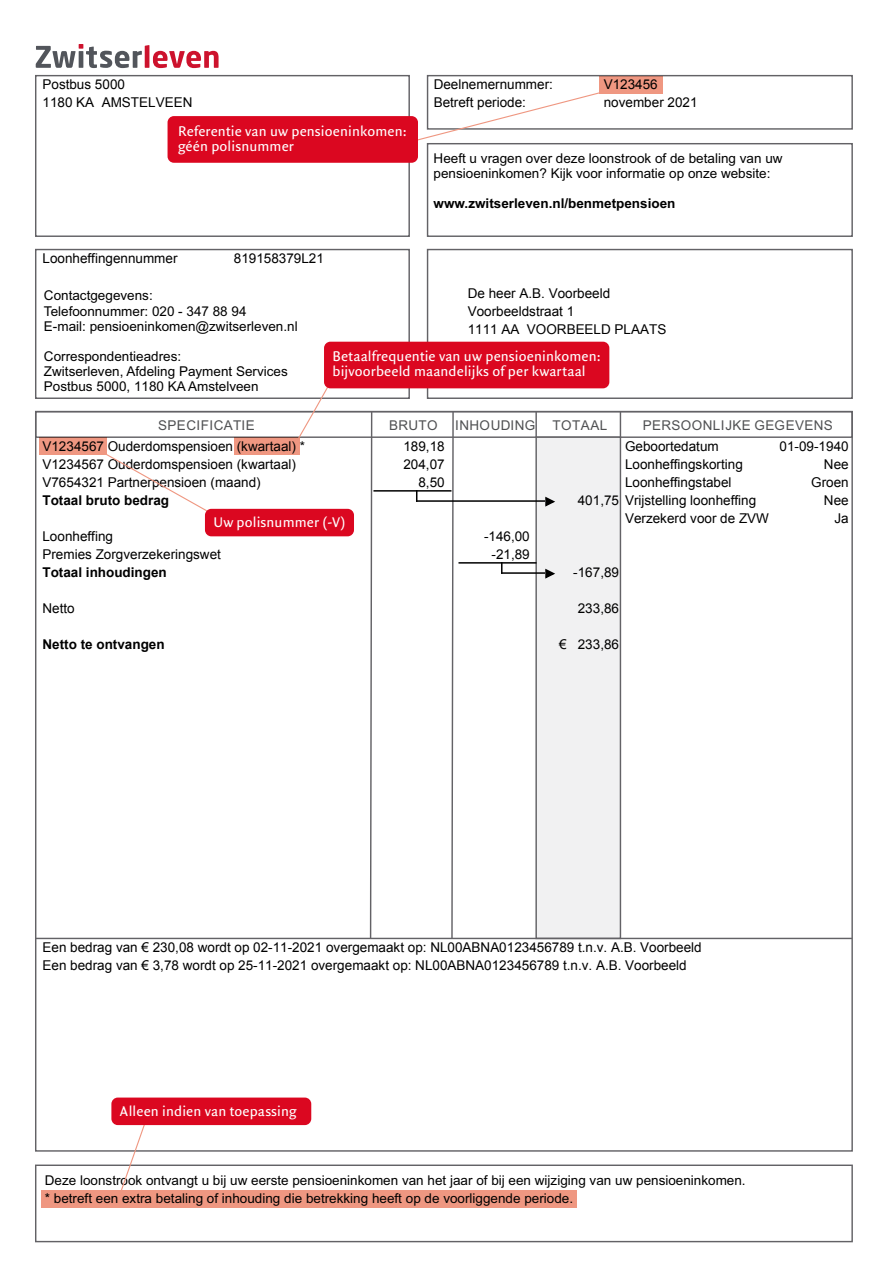
<style>
.page{position:relative;width:893px;height:1263px;background:#fff}
.page>*{position:absolute;margin:0;border:0;box-sizing:border-box;transform-origin:0 0}
.t1{font:15px/15px "Quadraat Sans Pro";letter-spacing:.01em;color:#fff}
.t2{font:13.5px/18px "Arial";color:#000}
.t3{font:700 13.5px "Arial";color:#000}
.t4{font:13.5px "Arial";letter-spacing:.025em;color:#505153}
</style>
<div class="page">
<svg style="left:36px;top:44px;width:183px;height:24px"></svg>
<div style="left:35px;top:1164px;width:818px;height:78px;border:1px solid #636266"></div>
<div style="left:35px;top:249px;width:375px;height:150px;border:1px solid #636266"></div>
<div style="left:35px;top:75px;width:375px;height:162px;border:1px solid #636266"></div>
<div style="left:427px;top:249px;width:426px;height:150px;border:1px solid #636266"></div>
<div style="left:427px;top:143px;width:426px;height:94px;border:1px solid #636266"></div>
<div style="left:427px;top:75px;width:426px;height:55px;border:1px solid #636266"></div>
<div style="left:35px;top:411px;width:818px;height:27px;border:1px solid #636266"></div>
<svg style="left:369px;top:411px;width:4px;height:529px"></svg>
<svg style="left:451px;top:411px;width:3px;height:529px"></svg>
<div style="left:536px;top:437px;width:84px;height:501px;background:#f1f1f2"></div>
<div style="left:535px;top:436px;width:86px;height:503px;border:1px solid #636266"></div>
<hr style="left:535px;top:412px;width:2px;height:25px;background:#636266">
<svg style="left:620px;top:412px;width:1px;height:25px"></svg>
<hr style="left:36px;top:938px;width:816px;height:1px;background:#636266">
<hr style="left:374px;top:490px;width:77px;height:2px;background:#000">
<hr style="left:417px;top:500px;width:127px;height:2px;background:#000">
<svg style="left:544px;top:496px;width:11px;height:11px"></svg>
<hr style="left:459px;top:562px;width:77px;height:2px;background:#000">
<hr style="left:502px;top:572px;width:42px;height:2px;background:#000">
<svg style="left:544px;top:568px;width:11px;height:11px"></svg>
<div style="left:600px;top:76px;width:63px;height:17px;background:#ef9781"></div>
<div style="left:234px;top:438px;width:66px;height:17px;background:#ef9781"></div>
<div style="left:39px;top:438px;width:68px;height:17px;background:#ef9781"></div>
<div style="left:41px;top:1191px;width:536px;height:17px;background:#ef9781"></div>
<svg style="left:414px;top:90px;width:192px;height:51px"></svg>
<svg style="left:296px;top:384px;width:36px;height:54px"></svg>
<div style="left:324px;top:342px;width:285px;height:46px;background:#db0720;border-radius:6px"></div>
<svg style="left:106px;top:454px;width:109px;height:59px"></svg>
<div style="left:205px;top:509px;width:149px;height:27px;background:#db0720;border-radius:6px"></div>
<div style="left:168px;top:116px;width:250px;height:47px;background:#db0720;border-radius:6px"></div>
<svg style="left:118px;top:1125px;width:29px;height:66px"></svg>
<div style="left:111px;top:1097px;width:200px;height:28px;background:#db0720;border-radius:6px"></div>
<p class="t2" style="left:42px;top:76px;width:151px">Postbus 5000<br>1180 KA AMSTELVEEN</p>
<p class="t1" style="left:178px;top:124px;width:230px">Referentie van uw pensioeninkomen: géén polisnummer</p>
<p class="t2" style="left:42px;top:250px;width:137px">Loonheffingennummer</p>
<p class="t2" style="left:234px;top:250px;width:92px">819158379L21</p>
<p class="t2" style="left:434px;top:76px;width:121px">Deelnemernummer:<br>Betreft periode:</p>
<p class="t2" style="left:604px;top:76px;width:95px">V123456 november 2021</p>
<p class="t2" style="left:434px;top:151px;width:350px;line-height:15.1px">Heeft u vragen over deze loonstrook of de betaling van uw pensioeninkomen? Kijk voor informatie op onze website:</p>
<p class="t3" style="left:434px;top:194px;width:243px">www.zwitserleven.nl/benmetpensioen</p>
<p class="t2" style="left:44px;top:288px;width:255px;line-height:15.1px">Contactgegevens:<br>Telefoonnummer: 020 - 347 88 94<br>E-mail: pensioeninkomen@zwitserleven.nl</p>
<p class="t2" style="left:44px;top:348px;width:245px;line-height:15.1px">Correspondentieadres:<br>Zwitserleven, Afdeling Payment Services<br>Postbus 5000, 1180 KA Amstelveen</p>
<p class="t2" style="left:468px;top:284px;width:200px">De heer A.B. Voorbeeld<br>Voorbeeldstraat 1<br>1111 AA VOORBEELD PLAATS</p>
<p class="t1" style="left:333px;top:349px;width:270px">Betaalfrequentie van uw pensioeninkomen: bijvoorbeeld maandelijks of per kwartaal</p>
<p class="t4" style="left:158px;top:416px;width:98px">SPECIFICATIE</p>
<p class="t4" style="left:389px;top:416px;width:50px">BRUTO</p>
<p class="t4" style="left:455px;top:416px;width:82px">INHOUDING</p>
<p class="t4" style="left:552px;top:416px;width:56px">TOTAAL</p>
<p class="t4" style="left:643px;top:416px;width:192px">PERSOONLIJKE GEGEVENS</p>
<p class="t2" style="left:42px;top:437px;width:264px">V1234567 Ouderdomspensioen (kwartaal) *<br>V1234567 Ouderdomspensioen (kwartaal)<br>V7654321 Partnerpensioen (maand)</p>
<p class="t3" style="left:42px;top:491px;width:128px">Totaal bruto bedrag</p>
<p class="t2" style="left:42px;top:527px;width:180px">Loonheffing<br>Premies Zorgverzekeringswet</p>
<p class="t3" style="left:42px;top:563px;width:126px">Totaal inhoudingen</p>
<p class="t2" style="left:42px;top:599px;width:34px">Netto</p>
<p class="t3" style="left:42px;top:635px;width:124px">Netto te ontvangen</p>
<p class="t1" style="left:213px;top:514px;width:134px">Uw polisnummer (-V)</p>
<p class="t2" style="left:403px;top:437px;width:43px;text-align:right">189,18<br>204,07<br>8,50</p>
<p class="t2" style="left:484px;top:527px;width:47px;text-align:center">-146,00 -21,89</p>
<p class="t2" style="left:625px;top:437px;width:95px">Geboortedatum</p>
<p class="t2" style="left:625px;top:455px;width:119px">Loonheffingskorting</p>
<p class="t2" style="left:625px;top:473px;width:108px">Loonheffingstabel</p>
<p class="t2" style="left:578px;top:491px;width:180px">401,75 Vrijstelling loonheffing</p>
<p class="t2" style="left:625px;top:509px;width:145px">Verzekerd voor de ZVW</p>
<p class="t2" style="left:780px;top:437px;width:71px;text-align:right">01-09-1940<br>Nee<br>Groen<br>Nee<br>Ja</p>
<p class="t2" style="left:573px;top:563px;width:47px">-167,89</p>
<p class="t2" style="left:578px;top:599px;width:43px">233,86</p>
<p class="t2" style="left:559px;top:635px;width:61px">€ 233,86</p>
<p class="t2" style="left:43px;top:939px;width:661px">Een bedrag van € 230,08 wordt op 02-11-2021 overgemaakt op: NL00ABNA0123456789 t.n.v. A.B. Voorbeeld<br>Een bedrag van € 3,78 wordt op 25-11-2021 overgemaakt op: NL00ABNA0123456789 t.n.v. A.B. Voorbeeld</p>
<p class="t1" style="left:120px;top:1103px;width:178px">Alleen indien van toepassing</p>
<p class="t2" style="left:45px;top:1172px;width:702px">Deze loonstrook ontvangt u bij uw eerste pensioeninkomen van het jaar of bij een wijziging van uw pensioeninkomen. * betreft een extra betaling of inhouding die betrekking heeft op de voorliggende periode.</p>
</div>
